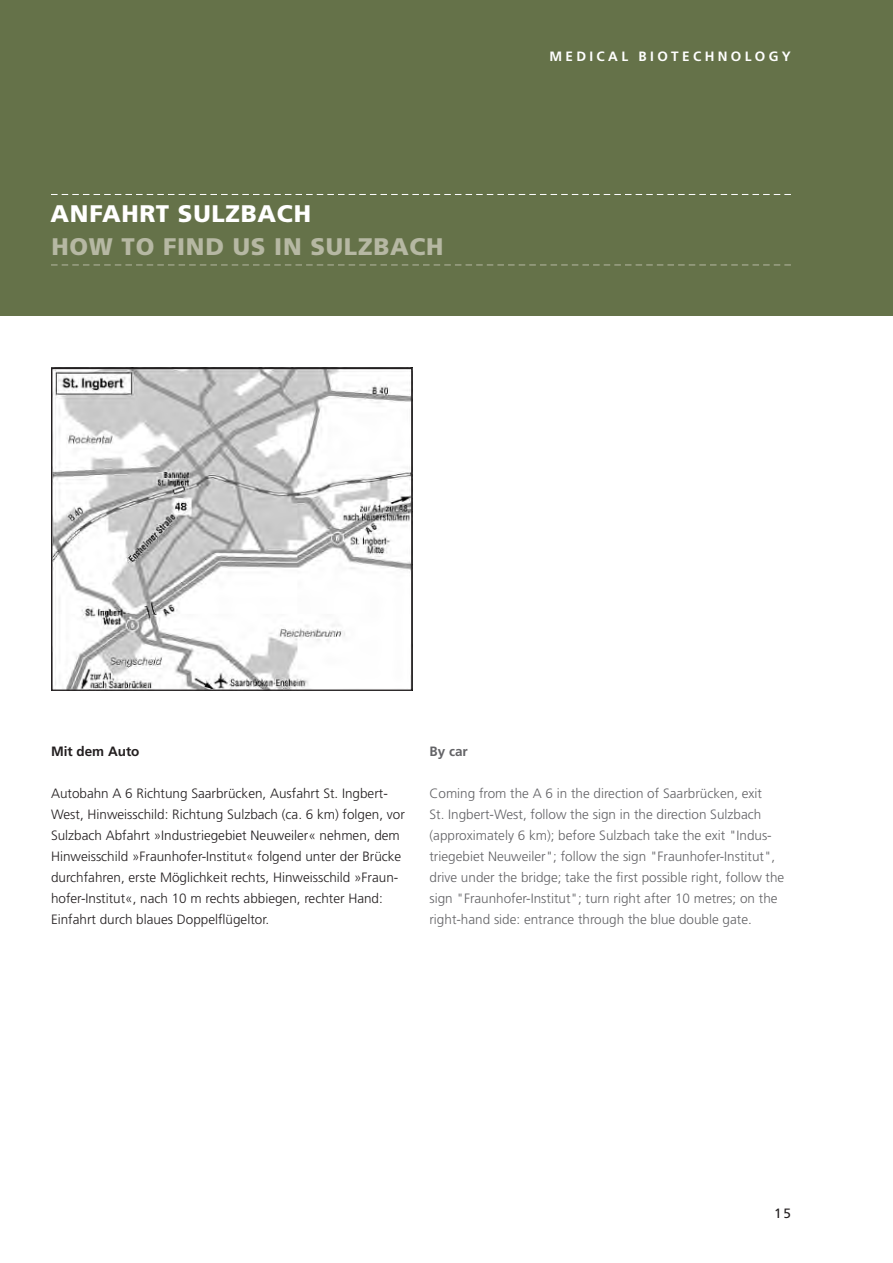
<style>
.page{position:relative;width:893px;height:1263px;background:#fff}
.page>*{position:absolute;margin:0;border:0;box-sizing:border-box;transform-origin:0 0}
.t1{font:900 24px "Frutiger LT Std";letter-spacing:.03em;color:#b6b8a3}
.t2{font:900 24px "Frutiger LT Std";letter-spacing:.03em;color:#fff}
.t3{font:300 13.5px/21px "Frutiger LT Std";color:#636366}
.t4{font:300 13.5px/21px "Frutiger LT Std";color:#231f20}
.t5{font:700 13.5px "Frutiger LT Std";color:#fff}
.t6{font:700 13.5px "Frutiger LT Std";color:#231f20}
.t7{font:700 13.5px "Frutiger LT Std";color:#636366}
.t8{font:13.5px "Frutiger LT Std";color:#231f20}
</style>
<div class="page">
<div style="left:0;top:0;width:893px;height:315px;background:#657249"></div>
<svg style="left:51px;top:194px;width:740px;height:1px"></svg>
<svg style="left:51px;top:264px;width:740px;height:1px"></svg>
<img style="left:53px;top:370px;width:357px;height:319px">
<div style="left:51px;top:368px;width:361px;height:323px;border:1px solid #231f20"></div>
<h1 class="t2" style="left:51px;top:199px;width:262px">ANFAHRT SULZBACH</h1>
<h1 class="t1" style="left:51px;top:232px;width:394px">HOW TO FIND US IN SULZBACH</h1>
<p class="t5" style="left:549px;top:49px;width:13px">MED</p>
<p class="t5" style="left:589px;top:49px;width:19px">ICAL</p>
<p class="t5" style="left:639px;top:49px;width:32px">BIOTECHNOLOG</p>
<p class="t5" style="left:782px;top:49px;width:11px">Y</p>
<p class="t6" style="left:51px;top:743px;width:90px">M it dem Auto</p>
<p class="t4" style="left:51px;top:783px;width:355px">Autobahn A 6 Richtung Saarbrücken, Ausfahrt St. Ingbert-West, Hinweisschild: Richtung Sulzbach (ca. 6 km) folgen, vor Sulzbach Abfahrt »Industriegebiet Neuweiler« nehmen, dem Hinweisschild »Fraunhofer-Institut« folgend unter der Brücke durchfahren, erste Möglichkeit rechts, Hinweisschild »Fraun&shy;hofer-Institut«, nach 10 m rechts abbiegen, rechter Hand:<br>Einfahrt durch blaues Doppelflügeltor.</p>
<p class="t7" style="left:429px;top:743px;width:40px">By car</p>
<p class="t3" style="left:429px;top:783px;width:356px">Coming from the A 6 in the direction of Saarbrücken, exit<br>St. Ingbert-West, follow the sign in the direction Sulzbach (approximately 6 km); before Sulzbach take the exit "Indus&shy;triegebiet Neuweiler"; follow the sign "Fraunhofer-Institut", drive under the bridge; take the first possible right, follow the sign "Fraunhofer-Institut"; turn right after 10 metres; on the right-hand side: entrance through the blue double gate.</p>
<p class="t8" style="left:774px;top:1205px;width:18px">15</p>
</div>
